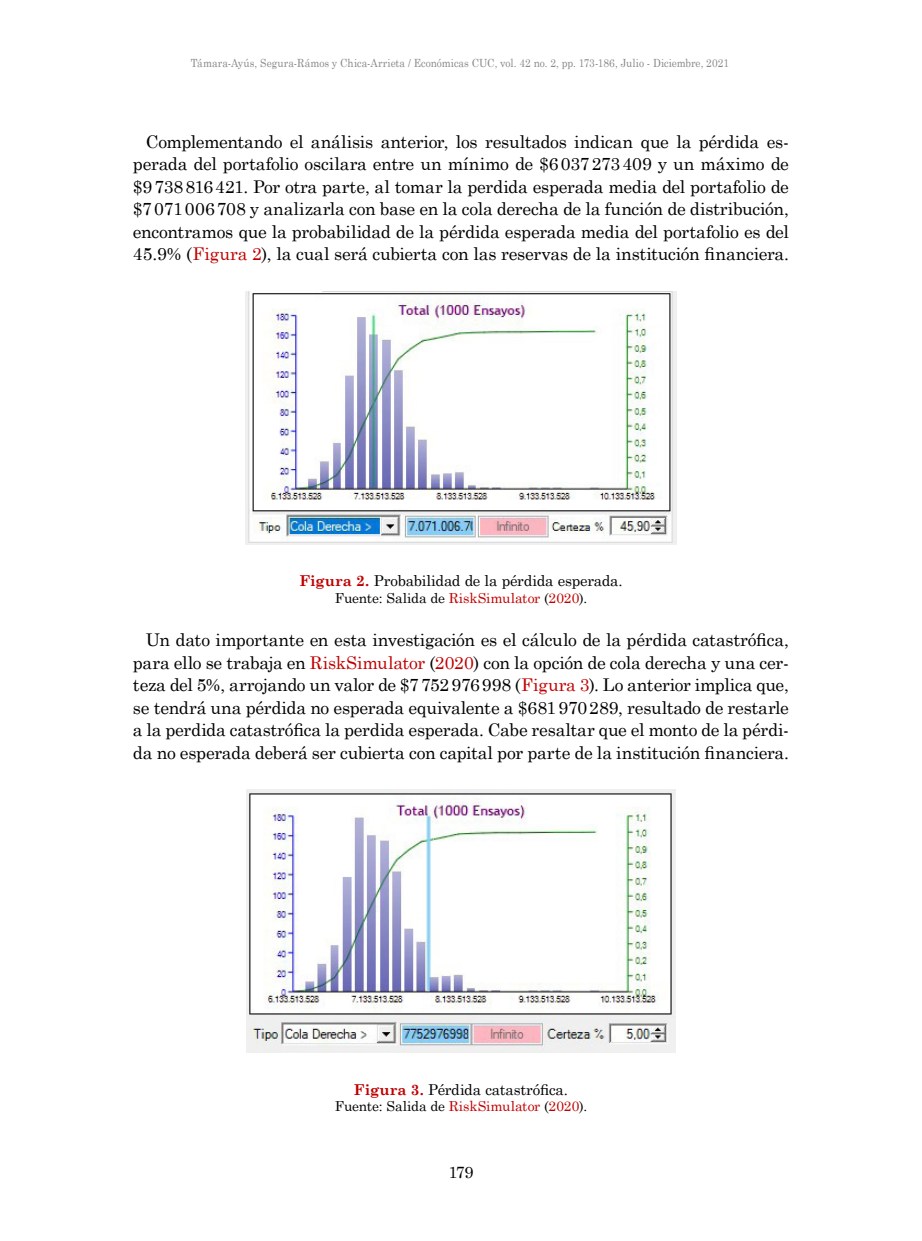
<style>
.page{position:relative;width:922px;height:1241px;background:#fff}
.page>*{position:absolute;margin:0;border:0;box-sizing:border-box;transform-origin:0 0}
.t1{font:17.5px/22.5px "Century Schoolbook";letter-spacing:-.01em;color:#000;text-align:justify}
.t2{font:16.25px "Century Schoolbook";color:#000}
.t3{font:15px "Century Schoolbook";letter-spacing:-.01em;color:#000}
.t4{font:13.75px "Century Schoolbook";letter-spacing:-.005em;color:#000}
.t5{font:11.25px "Century Schoolbook";color:#888;scale:.9 1}
.s1{color:#c00000}
.s2{font-weight:700;color:#c00000}
</style>
<div class="page">
<img style="left:246px;top:291px;width:430px;height:253px">
<img style="left:247px;top:789px;width:428px;height:263px">
<p class="t5" style="left:191px;top:54px;width:599px">Támara-Ayús, Segura-Rámos y Chica-Arrieta / Económicas CUC, vol. 42 no. 2, pp. 173-186, Julio - Diciembre, 2021</p>
<p class="t1" style="left:133px;top:129px;width:657px;text-indent:13px">Complementando el análisis anterior, los resultados indican que la pérdida es&shy;perada del portafolio oscilara entre un mínimo de $6037273409 y un máximo de $9738816421. Por otra parte, al tomar la perdida esperada media del portafolio de $7071006708 y analizarla con base en la cola derecha de la función de distribución, encontramos que la probabilidad de la pérdida esperada media del portafolio es del 45.9% (<span class="s1">Figura 2</span>), la cual será cubierta con las reservas de la institución financiera.</p>
<p class="t3" style="left:299px;top:568px;width:325px"><span class="s2">Figura 2.</span> Probabilidad de la pérdida esperada.</p>
<p class="t4" style="left:334px;top:586px;width:254px">Fuente: Salida de <span class="s1">RiskSimulator</span> (<span class="s1">2020</span>).</p>
<p class="t1" style="left:133px;top:627px;width:657px;text-indent:13px">Un dato importante en esta investigación es el cálculo de la pérdida catastrófica, para ello se trabaja en <span class="s1">RiskSimulator</span> (<span class="s1">2020</span>) con la opción de cola derecha y una cer&shy;teza del 5%, arrojando un valor de $7752976998 (<span class="s1">Figura 3</span>). Lo anterior implica que, se tendrá una pérdida no esperada equivalente a $681970289, resultado de restarle a la perdida catastrófica la perdida esperada. Cabe resaltar que el monto de la pérdi&shy;da no esperada deberá ser cubierta con capital por parte de la institución financiera.</p>
<p class="t3" style="left:354px;top:1076px;width:215px"><span class="s2">Figura 3.</span> Pérdida catastrófica.</p>
<p class="t4" style="left:334px;top:1094px;width:254px">Fuente: Salida de <span class="s1">RiskSimulator</span> (<span class="s1">2020</span>).</p>
<p class="t2" style="left:448px;top:1158px;width:27px">179</p>
</div>
